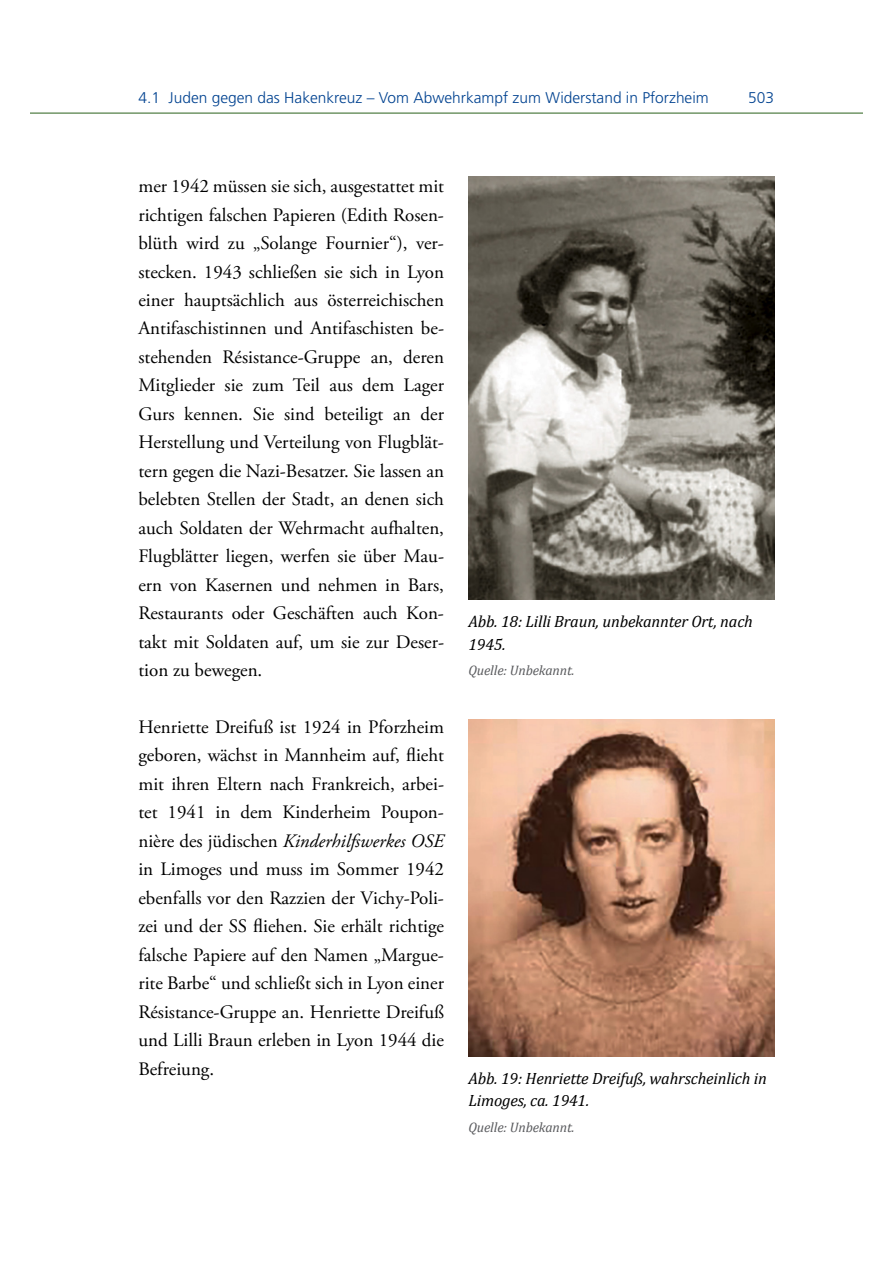
<style>
.page{position:relative;width:893px;height:1263px;background:#fff}
.page>*{position:absolute;margin:0;border:0;box-sizing:border-box;transform-origin:0 0}
.t1{font:18.9px/28.5px "Adobe Garamond Pro";color:#000;text-align:justify}
.t2{font:italic 16.35px/22.4px "Cambria";letter-spacing:-.01em;color:#000}
.t3{font:300 15.6px "Frutiger";color:#004290}
.t4{font:italic 13.8px "Cambria";letter-spacing:-.01em;color:#5a5b5e}
.s1{font-style:italic}
</style>
<div class="page">
<hr style="left:31px;top:112px;width:831px;height:2px;background:#59854e">
<img style="left:468px;top:177px;width:306px;height:423px">
<img style="left:468px;top:719px;width:306px;height:337px">
<p class="t3" style="left:138px;top:89px;width:572px">4.1 Juden gegen das Hakenkreuz – Vom Abwehrkampf zum Widerstand in Pforzheim</p>
<p class="t3" style="left:748px;top:89px;width:27px">503</p>
<p class="t1" style="left:138px;top:173px;width:307px">mer 1942 müssen sie sich, ausgestattet mit richtigen falschen Papieren (Edith Rosen&shy;blüth wird zu „Solange Fournier“), ver&shy;stecken. 1943 schließen sie sich in Lyon einer hauptsächlich aus österreichischen Antifaschistinnen und Antifaschisten be&shy;stehenden Résistance-Gruppe an, deren Mitglieder sie zum Teil aus dem Lager Gurs kennen. Sie sind beteiligt an der Herstellung und Verteilung von Flugblät&shy;tern gegen die Nazi-Besatzer. Sie lassen an belebten Stellen der Stadt, an denen sich auch Soldaten der Wehrmacht aufhalten, Flugblätter liegen, werfen sie über Mau&shy;ern von Kasernen und nehmen in Bars, Restaurants oder Geschäften auch Kon&shy;takt mit Soldaten auf, um sie zur Deser&shy;tion zu bewegen.</p>
<p class="t1" style="left:138px;top:713px;width:307px">Henriette Dreifuß ist 1924 in Pforzheim geboren, wächst in Mannheim auf, flieht mit ihren Eltern nach Frankreich, arbei&shy;tet 1941 in dem Kinderheim Poupon&shy;nière des jüdischen <span class="s1">Kinderhilfswerkes OSE </span>in Limoges und muss im Sommer 1942 ebenfalls vor den Razzien der Vichy-Poli&shy;zei und der SS fliehen. Sie erhält richtige falsche Papiere auf den Namen „Margue&shy;rite Barbe“ und schließt sich in Lyon einer Résistance-Gruppe an. Henriette Dreifuß und Lilli Braun erleben in Lyon 1944 die Befreiung.</p>
<p class="t2" style="left:468px;top:610px;width:286px">Abb. 18: Lilli Braun, unbekannter Ort, nach<br>1945.</p>
<p class="t4" style="left:468px;top:661px;width:108px">Quelle: Unbekannt.</p>
<p class="t2" style="left:468px;top:1066px;width:300px">Abb. 19: Henriette Dreifuß, wahrscheinlich in<br>Limoges, ca. 1941.</p>
<p class="t4" style="left:468px;top:1117px;width:108px">Quelle: Unbekannt.</p>
</div>
